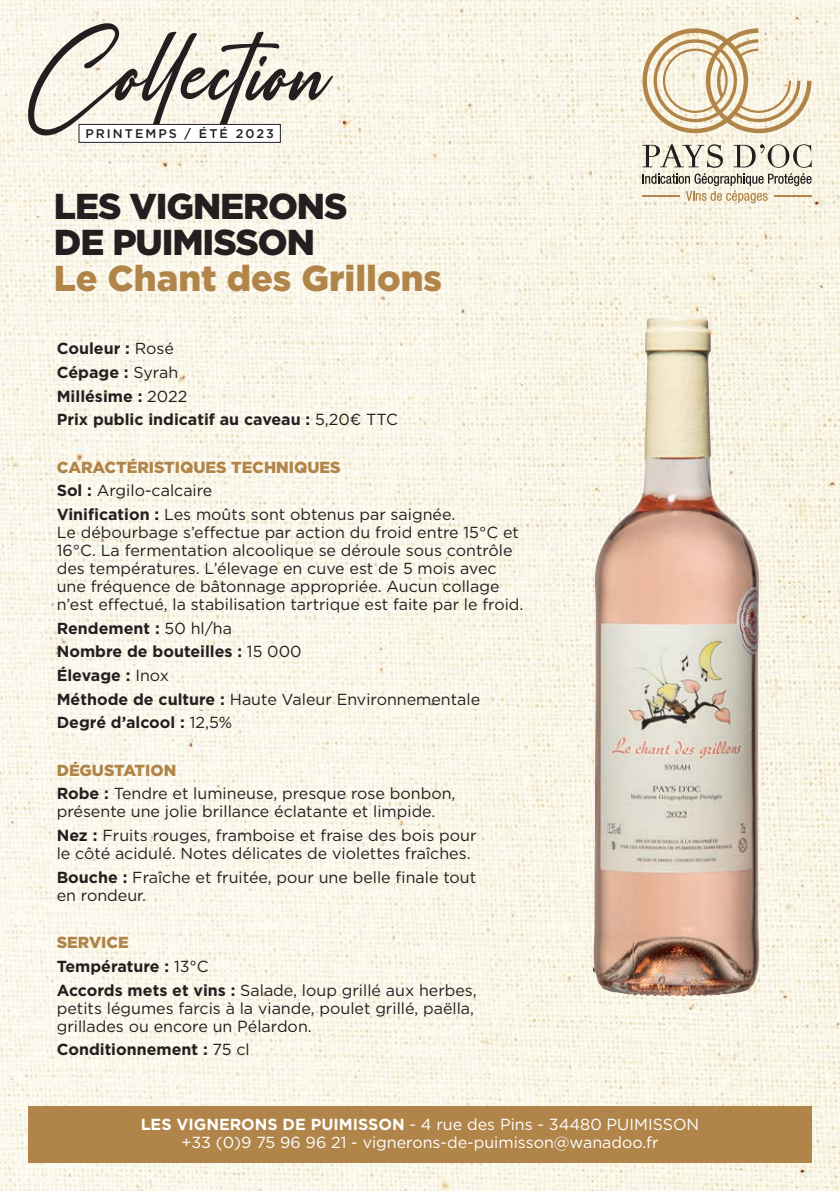
<style>
.page{position:relative;width:840px;height:1191px;background:#fff}
.page>*{position:absolute;margin:0;border:0;box-sizing:border-box;transform-origin:0 0}
.t1{font:138.4px "Rosellinda Alyamore";color:#231f20}
.t2{font:900 36px/36px "Gotham";letter-spacing:-.03em;color:#231f20}
.t3{font:900 36px "Gotham";color:#b18549}
.t4{font:16px/23.6px "Gotham";color:#231f20}
.t5{font:700 16px/23.6px "Gotham";color:#231f20}
.t6{font:16px/18px "Gotham";color:#fff;text-align:center}
.t7{font:500 12.6px "Gotham";letter-spacing:.16em;color:#231f20}
.s1{font-weight:400}
.s2{font-weight:900;color:#b18549}
.s3{font-weight:700}
</style>
<div class="page">
<img style="left:0;top:0;width:839px;height:1191px">
<svg style="left:642px;top:28px;width:169px;height:105px;background:#e6d8bd"></svg>
<svg style="left:642px;top:144px;width:169px;height:59px;background:#d3cdbd"></svg>
<hr style="left:642px;top:196px;width:37px;height:1px;background:#b18549">
<hr style="left:774px;top:196px;width:37px;height:1px;background:#b18549">
<div style="left:79px;top:124px;width:201px;height:18px;background:#fff"></div>
<div style="left:79px;top:124px;width:201px;height:19px;border:1px solid #231f20"></div>
<div style="left:28px;top:1106px;width:783px;height:56px;background:#b18549"></div>
<img style="left:644px;top:316px;width:30px;height:154px">
<h1 class="t1" style="left:28px;top:-5px;width:304px">Collection</h1>
<p class="t7" style="left:85px;top:125px;width:190px">PRINTEMPS / ÉTÉ 2023</p>
<h2 class="t2" style="left:54px;top:188px;width:295px">LES VIGNERONS<br>DE PUIMISSON</h2>
<h2 class="t3" style="left:54px;top:253px;width:389px">Le Chant des Grillons</h2>
<p class="t5" style="left:57px;top:337px;width:342px">Couleur : <span class="s1">Rosé<br></span>Cépage : <span class="s1">Syrah<br></span>Millésime : <span class="s1">2022<br></span>Prix public indicatif au caveau : <span class="s1">5,20€ TTC</span></p>
<p class="t4" style="left:57px;top:455px;width:400px"><span class="s2">CARACTÉRISTIQUES TECHNIQUES<br></span><span class="s3">Sol :</span> Argilo-calcaire<br><span class="s3">Vinification :</span> Les moûts sont obtenus par saignée.</p>
<p class="t4" style="left:57px;top:523px;width:468px;line-height:18px">Le débourbage s’effectue par action du froid entre 15°C et 16°C. La fermentation alcoolique se déroule sous contrôle des températures. L’élevage en cuve est de 5 mois avec une fréquence de bâtonnage appropriée. Aucun collage n’est effectué, la stabilisation tartrique est faite par le froid.</p>
<p class="t5" style="left:57px;top:616px;width:425px">Rendement : <span class="s1">50 hl/ha<br></span>Nombre de bouteilles : <span class="s1">15 000<br></span>Élevage : <span class="s1">Inox<br></span>Méthode de culture : <span class="s1">Haute Valeur Environnementale<br></span>Degré d’alcool : <span class="s1">12,5%</span></p>
<p class="t4" style="left:57px;top:758px;width:400px"><span class="s2">DÉGUSTATION<br></span><span class="s3">Robe :</span> Tendre et lumineuse, presque rose bonbon,</p>
<p class="t4" style="left:57px;top:799px;width:421px">présente une jolie brillance éclatante et limpide.<br><span class="s3">Nez :</span> Fruits rouges, framboise et fraise des bois pour</p>
<p class="t4" style="left:57px;top:841px;width:421px">le côté acidulé. Notes délicates de violettes fraîches.<br><span class="s3">Bouche :</span> Fraîche et fruitée, pour une belle finale tout</p>
<p class="t4" style="left:57px;top:883px;width:91px">en rondeur.</p>
<p class="t4" style="left:57px;top:930px;width:421px"><span class="s2">SERVICE<br></span><span class="s3">Température :</span> 13°C<br><span class="s3">Accords mets et vins :</span> Salade, loup grillé aux herbes,</p>
<p class="t4" style="left:57px;top:998px;width:418px;line-height:18px">petits légumes farcis à la viande, poulet grillé, paëlla, grillades ou encore un Pélardon.</p>
<p class="t5" style="left:57px;top:1037px;width:194px">Conditionnement : <span class="s1">75 cl</span></p>
<p class="t6" style="left:141px;top:1115px;width:559px"><span class="s3">LES VIGNERONS DE PUIMISSON</span> - 4 rue des Pins - 34480 PUIMISSON +33 (0)9 75 96 96 21 - vignerons-de-puimisson@wanadoo.fr</p>
</div>
